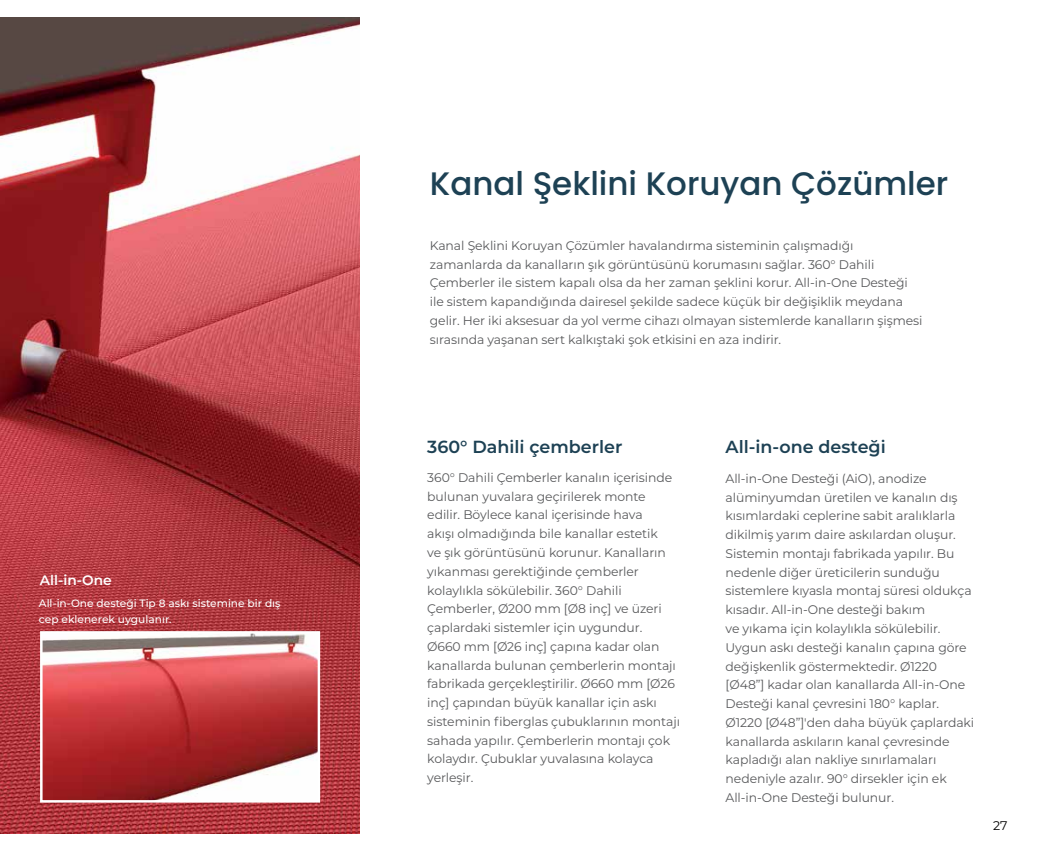
<style>
.page{position:relative;width:1053px;height:851px;background:#fff}
.page>*{position:absolute;margin:0;border:0;box-sizing:border-box;transform-origin:0 0}
.t1{font:500 32.5px "Poppins";color:#1d4154}
.t2{font:600 17.5px "Montserrat";color:#1d4154}
.t3{font:600 13.75px "Montserrat";color:#fff}
.t4{font:12.5px/18.8px "Montserrat";letter-spacing:-.005em;color:#58595b}
.t5{font:12.5px "Montserrat";color:#000}
.t6{font:500 10.62px/16.2px "Montserrat";color:#fff}
</style>
<div class="page">
<img style="left:0;top:18px;width:360px;height:814px">
<img style="left:43px;top:634px;width:274px;height:165px">
<div style="left:40px;top:631px;width:280px;height:171px;border:2px solid #fff"></div>
<p class="t3" style="left:40px;top:570px;width:73px">All-in-One</p>
<p class="t6" style="left:39px;top:594px;width:243px">All-in-One desteği Tip 8 askı sistemine bir dış cep eklenerek uygulanır.</p>
<h1 class="t1" style="left:430px;top:165px;width:520px">Kanal Şeklini Koruyan Çözümler</h1>
<p class="t4" style="left:430px;top:235px;width:494px">Kanal Şeklini Koruyan Çözümler havalandırma sisteminin çalışmadığı zamanlarda da kanalların şık görüntüsünü korumasını sağlar. 360° Dahili Çemberler ile sistem kapalı olsa da her zaman şeklini korur. All-in-One Desteği ile sistem kapandığında dairesel şekilde sadece küçük bir değişiklik meydana gelir. Her iki aksesuar da yol verme cihazı olmayan sistemlerde kanalların şişmesi sırasında yaşanan sert kalkıştaki şok etkisini en aza indirir.</p>
<h2 class="t2" style="left:427px;top:434px;width:197px">360° Dahi ̇li ̇çemberler</h2>
<p class="t4" style="left:427px;top:467px;width:254px">360° Dahili Çemberler kanalın içerisinde bulunan yuvalara geçirilerek monte edilir. Böylece kanal içerisinde hava<br>akışı olmadığında bile kanallar estetik<br>ve şık görüntüsünü korunur. Kanalların yıkanması gerektiğinde çemberler kolaylıkla sökülebilir. 360° Dahili Çemberler, Ø200 mm [Ø8 inç] ve üzeri çaplardaki sistemler için uygundur.<br>Ø660 mm [Ø26 inç] çapına kadar olan kanallarda bulunan çemberlerin montajı fabrikada gerçekleştirilir. Ø660 mm [Ø26 inç] çapından büyük kanallar için askı sisteminin fiberglas çubuklarının montajı sahada yapılır. Çemberlerin montajı çok kolaydır. Çubuklar yuvalasına kolayca yerleşir.</p>
<h2 class="t2" style="left:725px;top:435px;width:171px">All-in-one desteği ̇</h2>
<p class="t4" style="left:725px;top:468px;width:250px">All-in-One Desteği (AiO), anodize alüminyumdan üretilen ve kanalın dış kısımlardaki ceplerine sabit aralıklarla dikilmiş yarım daire askılardan oluşur.<br>Sistemin montajı fabrikada yapılır. Bu nedenle diğer üreticilerin sunduğu sistemlere kıyasla montaj süresi oldukça kısadır. All-in-One desteği bakım<br>ve yıkama için kolaylıkla sökülebilir.<br>Uygun askı desteği kanalın çapına göre değişkenlik göstermektedir. Ø1220 [Ø48”] kadar olan kanallarda All-in-One Desteği kanal çevresini 180° kaplar.<br>Ø1220 [Ø48”]'den daha büyük çaplardaki kanallarda askıların kanal çevresinde kapladığı alan nakliye sınırlamaları nedeniyle azalır. 90° dirsekler için ek All-in-One Desteği bulunur.</p>
<p class="t5" style="left:993px;top:817px;width:16px">27</p>
</div>
